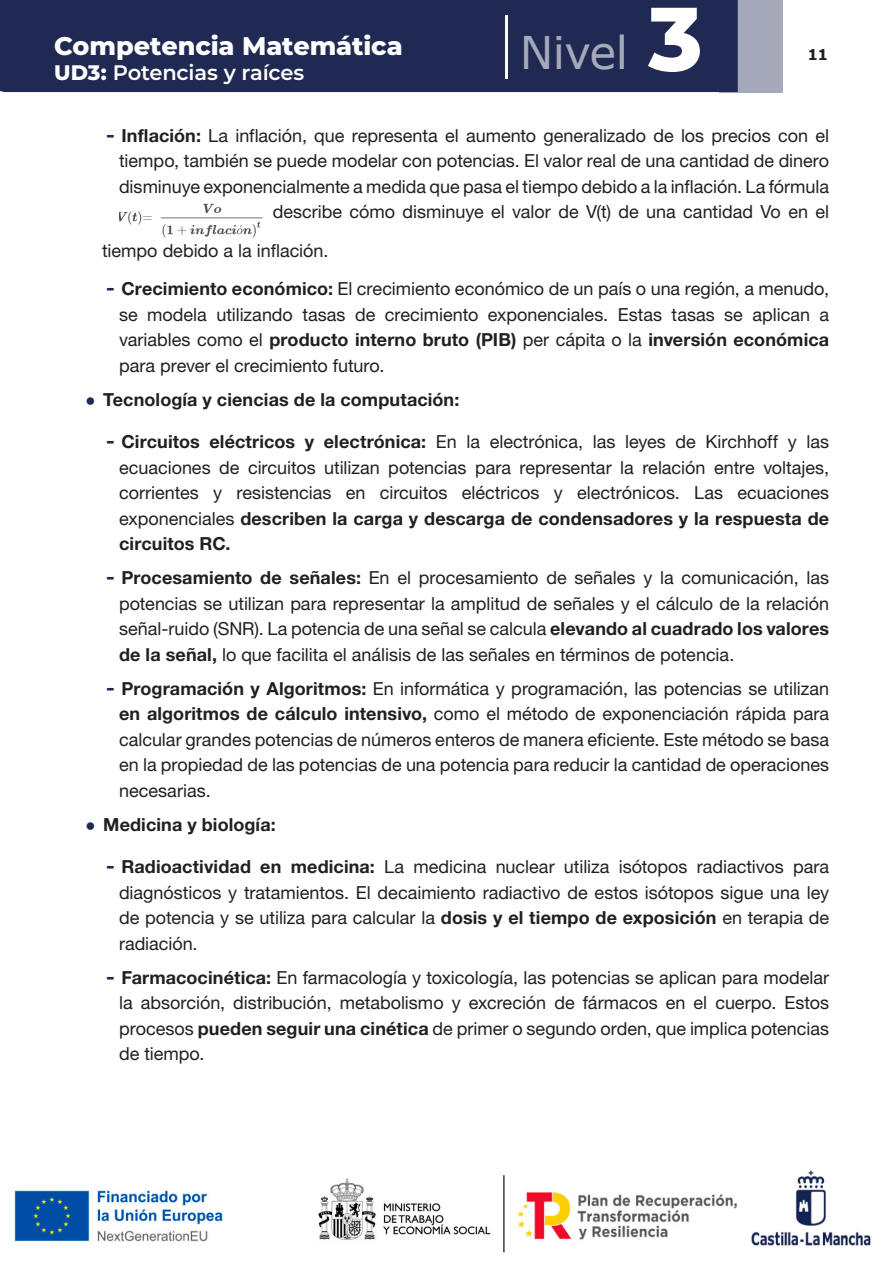
<style>
.page{position:relative;width:893px;height:1263px;background:#fff}
.page>*{position:absolute;margin:0;border:0;box-sizing:border-box;transform-origin:0 0}
.t1{font:45px "Verdana";letter-spacing:-.015em;color:#a5a9ba}
.t2{font:800 25.5px "Montserrat";letter-spacing:-.005em;color:#fff}
.t3{font:600 21px "Montserrat";letter-spacing:-.01em;color:#fff}
.PUNTO_PARRAFOS_SIGUI{font:18px/25.5px "Helvetica Neue LT 55 Rm";color:#231f20;text-align:justify}
.t4{font:18px "Helvetica Neue LT 75 Bd";letter-spacing:.005em;color:#231f20}
.t5{font:700 15px "Verdana";color:#231f20}
.s1{font-weight:800}
.s2{font-family:"Montserrat";font-weight:800;font-size:90px;color:#fff}
.s3{font-family:"Verdana";font-weight:700;color:#1f2952}
.s4{font-family:"Helvetica Neue LT 75 Bd"}
.s5{font-family:"Verdana";font-weight:700;font-size:15px;color:#1f2952}
</style>
<div class="page">
<img style="left:14px;top:1170px;width:857px;height:83px">
<div style="left:719px;top:0;width:63px;height:92px;background:#a5a9ba"></div>
<div style="left:0;top:0;width:738px;height:92px;background:#1f2952"></div>
<hr style="left:505px;top:16px;width:2px;height:63px;background:#fff">
<img style="left:119px;top:203px;width:144px;height:35px">
<h2 class="t2" style="left:54px;top:27px;width:350px">Competencia Matemática</h2>
<p class="t3" style="left:54px;top:58px;width:252px"><span class="s1">UD3:</span> Potencias y raíces</p>
<h1 class="t1" style="left:520px;top:22px;width:184px">Nivel <span class="s2">3</span></h1>
<p class="t5" style="left:807px;top:44px;width:22px">11</p>
<p class="PUNTO_PARRAFOS_SIGUI" style="left:119px;top:122px;width:712px;text-indent:-13px"><span class="s3">-</span> <span class="s4">Inflación:</span> La inflación, que representa el aumento generalizado de los precios con el tiempo, también se puede modelar con potencias. El valor real de una cantidad de dinero disminuye exponencialmente a medida que pasa el tiempo debido a la inflación. La fórmula</p>
<p class="PUNTO_PARRAFOS_SIGUI" style="left:102px;top:192px;width:729px;line-height:39px;text-indent:171px">describe cómo disminuye el valor de V(t) de una cantidad Vo en el tiempo debido a la inflación.</p>
<p class="PUNTO_PARRAFOS_SIGUI" style="left:119px;top:275px;width:712px;text-indent:-13px"><span class="s3">-</span> <span class="s4">Crecimiento económico:</span> El crecimiento económico de un país o una región, a menudo, se modela utilizando tasas de crecimiento exponenciales. Estas tasas se aplican a variables como el <span class="s4">producto interno bruto (PIB)</span> per cápita o la <span class="s4">inversión económica </span>para prever el crecimiento futuro.</p>
<p class="t4" style="left:85px;top:388px;width:376px"><span class="s5">•</span> Tecnología y ciencias de la computación:</p>
<p class="PUNTO_PARRAFOS_SIGUI" style="left:119px;top:428px;width:712px;text-indent:-13px"><span class="s3">-</span> <span class="s4">Circuitos eléctricos y electrónica:</span> En la electrónica, las leyes de Kirchhoff y las ecuaciones de circuitos utilizan potencias para representar la relación entre voltajes, corrientes y resistencias en circuitos eléctricos y electrónicos. Las ecuaciones exponenciales <span class="s4">describen la carga y descarga de condensadores y la respuesta de circuitos RC.</span></p>
<p class="PUNTO_PARRAFOS_SIGUI" style="left:119px;top:564px;width:712px;text-indent:-13px"><span class="s3">-</span> <span class="s4">Procesamiento de señales:</span> En el procesamiento de señales y la comunicación, las potencias se utilizan para representar la amplitud de señales y el cálculo de la relación señal-ruido (SNR). La potencia de una señal se calcula <span class="s4">elevando al cuadrado los valores de la señal,</span> lo que facilita el análisis de las señales en términos de potencia.</p>
<p class="PUNTO_PARRAFOS_SIGUI" style="left:119px;top:675px;width:712px;text-indent:-13px"><span class="s3">-</span> <span class="s4">Programación y Algoritmos:</span> En informática y programación, las potencias se utilizan <span class="s4">en algoritmos de cálculo intensivo,</span> como el método de exponenciación rápida para calcular grandes potencias de números enteros de manera eficiente. Este método se basa en la propiedad de las potencias de una potencia para reducir la cantidad de operaciones necesarias.</p>
<p class="t4" style="left:85px;top:813px;width:192px"><span class="s5">•</span> Medicina y biología:</p>
<p class="PUNTO_PARRAFOS_SIGUI" style="left:119px;top:853px;width:712px;text-indent:-13px"><span class="s3">-</span> <span class="s4">Radioactividad en medicina:</span> La medicina nuclear utiliza isótopos radiactivos para diagnósticos y tratamientos. El decaimiento radiactivo de estos isótopos sigue una ley de potencia y se utiliza para calcular la <span class="s4">dosis y el tiempo de exposición</span> en terapia de radiación.</p>
<p class="PUNTO_PARRAFOS_SIGUI" style="left:119px;top:964px;width:712px;text-indent:-13px"><span class="s3">-</span> <span class="s4">Farmacocinética:</span> En farmacología y toxicología, las potencias se aplican para modelar la absorción, distribución, metabolismo y excreción de fármacos en el cuerpo. Estos procesos <span class="s4">pueden seguir una cinética</span> de primer o segundo orden, que implica potencias de tiempo.</p>
</div>
